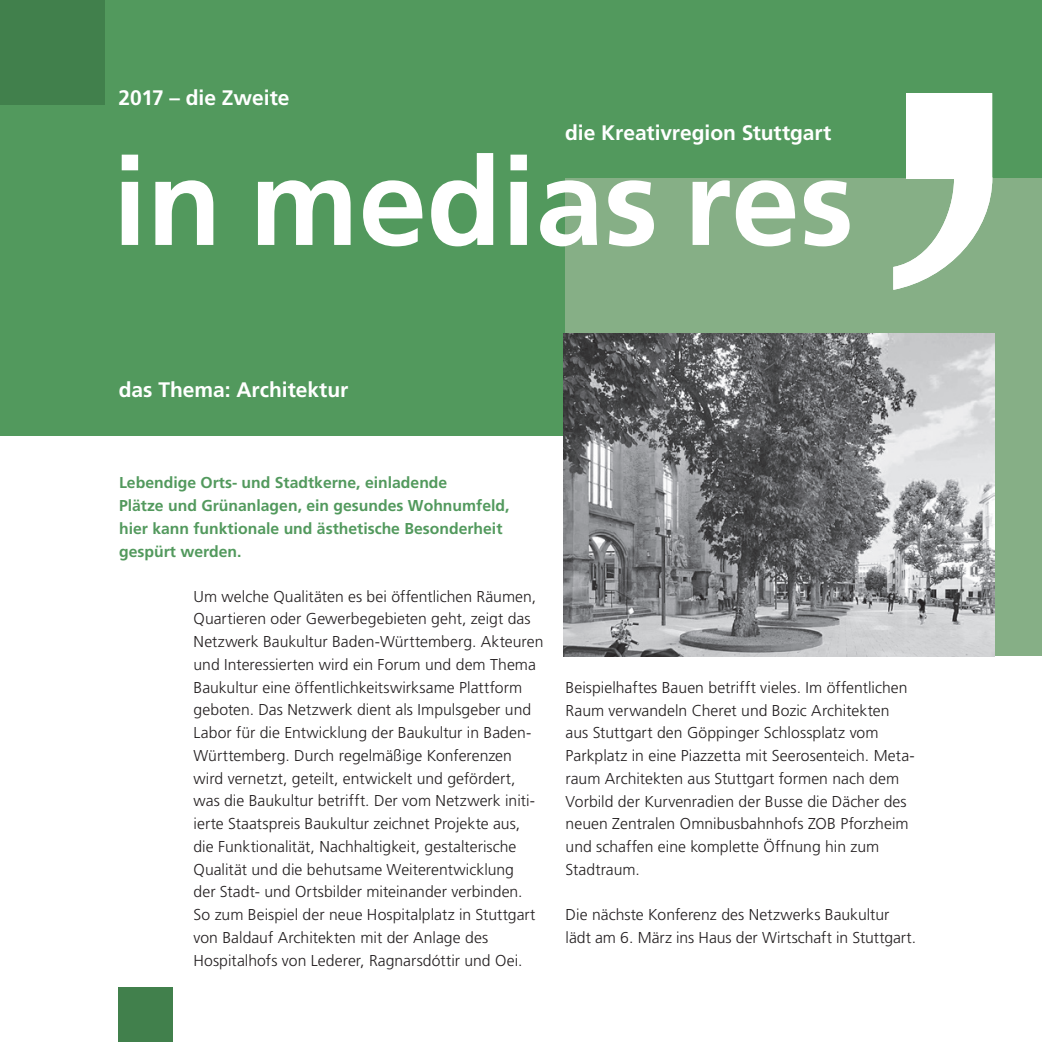
<style>
.page{position:relative;width:1042px;height:1042px;background:#fff}
.page>*{position:absolute;margin:0;border:0;box-sizing:border-box;transform-origin:0 0}
.t1{font:700 122.5px "Frutiger";color:#fff}
.t2{font:700 21px "Frutiger";color:#fff}
.t3{font:300 15.75px/22.8px "Frutiger";letter-spacing:.005em;color:#231f20}
.t4{font:700 15.75px/22.8px "Frutiger";color:#52995d}
</style>
<div class="page">
<div style="left:0;top:0;width:1042px;height:435px;background:#52995d"></div>
<div style="left:565px;top:178px;width:477px;height:478px;background:#86af86"></div>
<div style="left:0;top:0;width:105px;height:105px;background:#41804c"></div>
<div style="left:119px;top:987px;width:54px;height:55px;background:#41804c"></div>
<svg style="left:893px;top:93px;width:99px;height:197px"></svg>
<img style="left:563px;top:333px;width:431px;height:323px">
<h2 class="t2" style="left:119px;top:85px;width:173px">2017 – die Zweite</h2>
<h2 class="t2" style="left:565px;top:121px;width:268px">die Kreativregion Stuttgart</h2>
<h1 class="t1" style="left:113px;top:130px;width:742px">in medias res</h1>
<h2 class="t2" style="left:119px;top:377px;width:231px">das Thema: Architektur</h2>
<p class="t4" style="left:119px;top:471px;width:392px">Lebendige Orts- und Stadtkerne, einladende<br>Plätze und Grünanlagen, ein gesundes Wohnumfeld, hier kann funktionale und ästhetische Besonderheit gespürt werden.</p>
<p class="t3" style="left:193px;top:585px;width:351px">Um welche Qualitäten es bei öffentlichen Räumen, Quartieren oder Gewerbegebieten geht, zeigt das Netzwerk Baukultur Baden-Württemberg. Akteuren und Interessierten wird ein Forum und dem Thema Baukultur eine öffentlichkeitswirksame Plattform geboten. Das Netzwerk dient als Impulsgeber und Labor für die Entwicklung der Baukultur in Baden-Württemberg. Durch regelmäßige Konferenzen wird vernetzt, geteilt, entwickelt und gefördert, was die Baukultur betrifft. Der vom Netzwerk initi&shy;ierte Staatspreis Baukultur zeichnet Projekte aus, die Funktionalität, Nachhaltigkeit, gestalterische Qualität und die behutsame Weiterentwicklung<br>der Stadt- und Ortsbilder miteinander verbinden.<br>So zum Beispiel der neue Hospitalplatz in Stuttgart von Baldauf Architekten mit der Anlage des Hospitalhofs von Lederer, Ragnarsdóttir und Oei.</p>
<p class="t3" style="left:566px;top:676px;width:351px">Beispielhaftes Bauen betrifft vieles. Im öffentlichen Raum verwandeln Cheret und Bozic Architekten aus Stuttgart den Göppinger Schlossplatz vom Parkplatz in eine Piazzetta mit Seerosenteich. Meta&shy;raum Architekten aus Stuttgart formen nach dem Vorbild der Kurvenradien der Busse die Dächer des neuen Zentralen Omnibusbahnhofs ZOB Pforzheim und schaffen eine komplette Öffnung hin zum Stadtraum.</p>
<p class="t3" style="left:566px;top:904px;width:352px">Die nächste Konferenz des Netzwerks Baukultur lädt am 6. März ins Haus der Wirtschaft in Stuttgart.</p>
</div>
